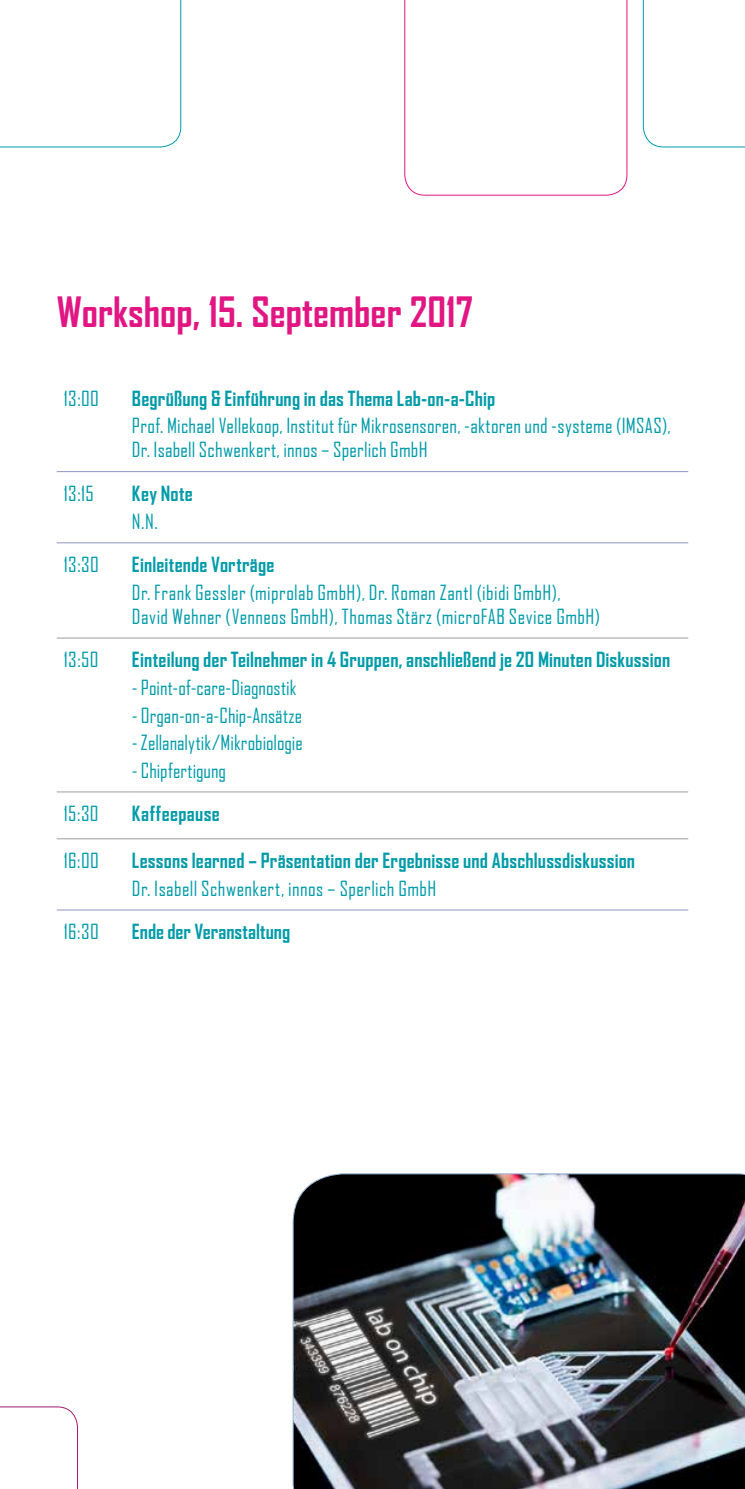
<style>
.page{position:relative;width:745px;height:1489px;background:#fff}
.page>*{position:absolute;margin:0;border:0;box-sizing:border-box;transform-origin:0 0}
.t1{font:700 40px "Agency FB";color:#e11683}
.t2{font:20px/24px "Agency FB";letter-spacing:.015em;color:#009ba9}
.t3{font:700 20px "Agency FB";letter-spacing:.005em;color:#009ba9}
</style>
<div class="page">
<hr style="left:57px;top:637px;width:75px;height:1px;background:#9d9d9c">
<hr style="left:132px;top:637px;width:555px;height:1px;background:#9d9d9c">
<hr style="left:57px;top:791px;width:75px;height:1px;background:#9d9d9c">
<hr style="left:132px;top:791px;width:555px;height:1px;background:#9d9d9c">
<hr style="left:57px;top:838px;width:75px;height:1px;background:#9d9d9c">
<hr style="left:132px;top:838px;width:555px;height:1px;background:#9d9d9c">
<hr style="left:57px;top:542px;width:75px;height:1px;background:#8f95c2">
<hr style="left:132px;top:542px;width:555px;height:1px;background:#8f95c2">
<hr style="left:57px;top:471px;width:75px;height:1px;background:#8f95c2">
<hr style="left:132px;top:471px;width:555px;height:1px;background:#8f95c2">
<hr style="left:57px;top:909px;width:75px;height:1px;background:#8f95c2">
<hr style="left:132px;top:909px;width:555px;height:1px;background:#8f95c2">
<svg style="left:642px;top:0;width:102px;height:147px"></svg>
<svg style="left:404px;top:0;width:223px;height:195px"></svg>
<svg style="left:0;top:0;width:181px;height:147px"></svg>
<img style="left:292px;top:1173px;width:452px;height:315px">
<svg style="left:0;top:1406px;width:78px;height:82px"></svg>
<h1 class="t1" style="left:57px;top:287px;width:417px">Workshop, 15. September 2017</h1>
<p class="t2" style="left:64px;top:386px;width:37px">13:00</p>
<p class="t3" style="left:132px;top:386px;width:364px">Begrüßung &amp; Einführung in das Thema Lab-on-a-Chip</p>
<p class="t2" style="left:132px;top:413px;width:540px">Prof. Michael Vellekoop, Institut für Mikrosensoren, -aktoren und -systeme (IMSAS),<br>Dr. Isabell Schwenkert, innos – Sperlich GmbH</p>
<p class="t2" style="left:64px;top:481px;width:31px">13:15</p>
<p class="t3" style="left:132px;top:481px;width:62px">Key Note</p>
<p class="t2" style="left:132px;top:509px;width:27px">N.N.</p>
<p class="t2" style="left:64px;top:552px;width:36px">13:30</p>
<p class="t3" style="left:132px;top:552px;width:144px">Einleitende Vorträge</p>
<p class="t2" style="left:132px;top:580px;width:469px">Dr. Frank Gessler (miprolab GmbH), Dr. Roman Zantl (ibidi GmbH),<br>David Wehner (Venneos GmbH), Thomas Stärz (microFAB Sevice GmbH)</p>
<p class="t2" style="left:64px;top:647px;width:36px">13:50</p>
<p class="t3" style="left:132px;top:647px;width:539px">Einteilung der Teilnehmer in 4 Gruppen, anschließend je 20 Minuten Diskussion</p>
<p class="t2" style="left:132px;top:675px;width:166px">- Point-of-care-Diagnostik</p>
<p class="t2" style="left:132px;top:702px;width:172px">- Organ-on-a-Chip-Ansätze</p>
<p class="t2" style="left:132px;top:730px;width:172px">- Zellanalytik/Mikrobiologie</p>
<p class="t2" style="left:132px;top:757px;width:95px">- Chipfertigung</p>
<p class="t2" style="left:64px;top:801px;width:36px">15:30</p>
<p class="t3" style="left:132px;top:801px;width:89px">Kaffeepause</p>
<p class="t2" style="left:64px;top:848px;width:37px">16:00</p>
<p class="t3" style="left:132px;top:848px;width:504px">Lessons learned – Präsentation der Ergebnisse und Abschlussdiskussion</p>
<p class="t2" style="left:132px;top:876px;width:306px">Dr. Isabell Schwenkert, innos – Sperlich GmbH</p>
<p class="t2" style="left:64px;top:919px;width:36px">16:30</p>
<p class="t3" style="left:132px;top:919px;width:160px">Ende der Veranstaltung</p>
</div>
